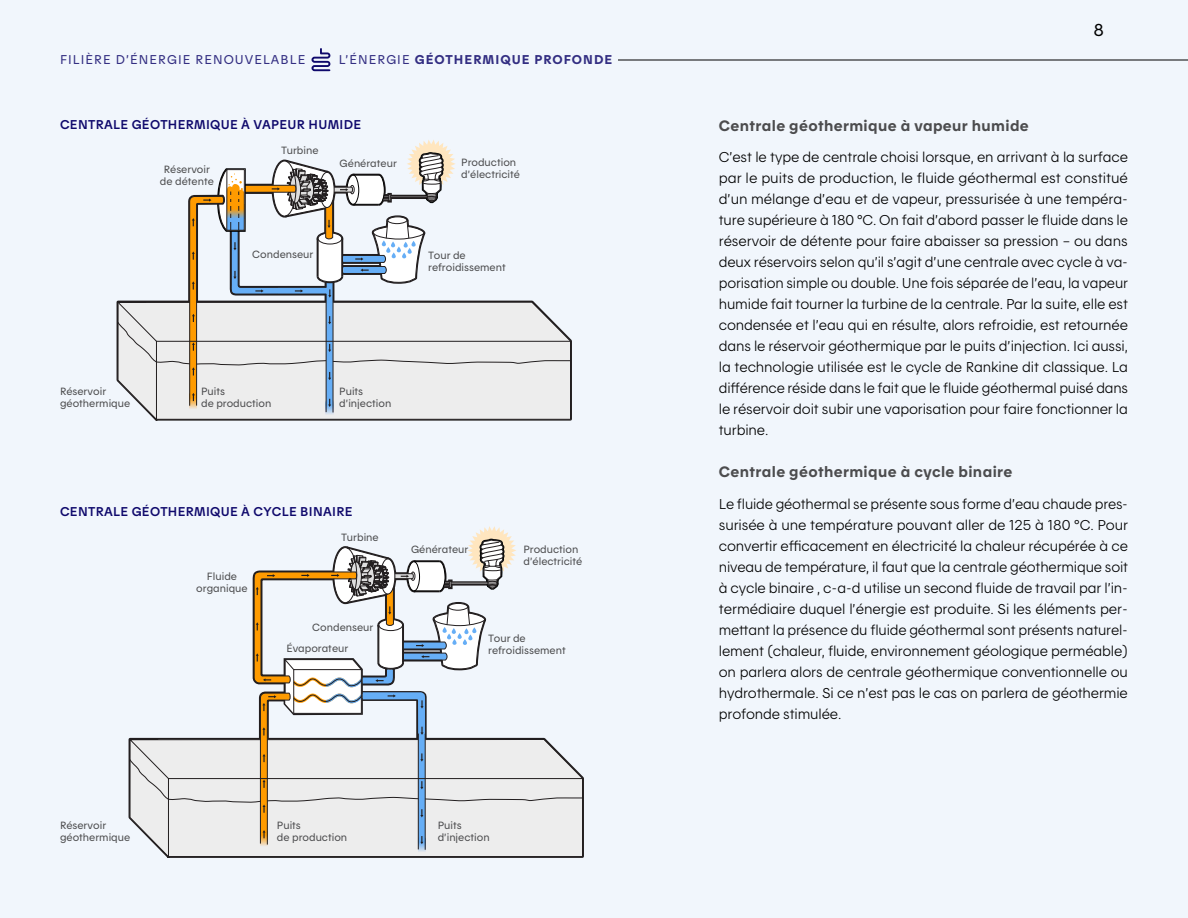
<style>
.page{position:relative;width:1188px;height:918px;background:#f1f6fc}
.page>*{position:absolute;margin:0;border:0;box-sizing:border-box;transform-origin:0 0}
.t1{font:17.25px "Hydro Quebec Normal";color:#000}
.t2{font:15px "Hydro Quebec Gras";letter-spacing:.025em;color:#4c4c4e}
.t3{font:14.25px/21px "Hydro Quebec Maigre";letter-spacing:-.01em;color:#000;text-align:justify}
.t4{font:12.75px "Hydro Quebec Demi";letter-spacing:.025em;color:#0f096c}
.t5{font:12.75px "Hydro Quebec Gras";letter-spacing:.08em;color:#332e82}
.t6{font:12.75px "Hydro Quebec Normal";letter-spacing:.08em;color:#332e82}
.t7{font:10.5px/12px "Hydro Quebec Normal";color:#4c4c4e}
.s1{font-family:"Hydro Quebec Normal"}
</style>
<div class="page">
<svg style="left:129px;top:526px;width:454px;height:331px"></svg>
<svg style="left:117px;top:140px;width:454px;height:280px"></svg>
<svg style="left:311px;top:48px;width:20px;height:24px"></svg>
<hr style="left:618px;top:60px;width:570px;height:1px;background:#000">
<p class="t6" style="left:60px;top:52px;width:247px">FILIÈRE D’ÉNERGIE RENOUVELABLE</p>
<p class="t5" style="left:339px;top:52px;width:275px"><span class="s1">L’ÉNERGIE</span> GÉOTHERMIQUE PROFONDE</p>
<p class="t4" style="left:60px;top:117px;width:303px">CENTRALE GÉOTHERMIQUE À VAPEUR HUMIDE</p>
<p class="t7" style="left:281px;top:144px;width:39px">Turbine</p>
<p class="t7" style="left:340px;top:157px;width:59px">Générateur</p>
<p class="t7" style="left:461px;top:156px;width:60px">Production d’électricité</p>
<p class="t7" style="left:160px;top:163px;width:55px;text-align:center">Réservoir de détente</p>
<p class="t7" style="left:252px;top:248px;width:63px">Condenseur</p>
<p class="t7" style="left:428px;top:249px;width:79px">Tour de refroidissement</p>
<p class="t7" style="left:60px;top:385px;width:72px">Réservoir géothermique</p>
<p class="t7" style="left:201px;top:385px;width:72px">Puits<br>de production</p>
<p class="t7" style="left:339px;top:385px;width:54px">Puits d’injection</p>
<p class="t4" style="left:60px;top:504px;width:294px">CENTRALE GÉOTHERMIQUE À CYCLE BINAIRE</p>
<p class="t7" style="left:341px;top:531px;width:39px">Turbine</p>
<p class="t7" style="left:196px;top:570px;width:53px;text-align:center">Fluide organique</p>
<p class="t7" style="left:312px;top:621px;width:63px">Condenseur</p>
<p class="t7" style="left:411px;top:543px;width:59px">Générateur</p>
<p class="t7" style="left:524px;top:543px;width:60px">Production d’électricité</p>
<p class="t7" style="left:60px;top:819px;width:72px">Réservoir géothermique</p>
<p class="t7" style="left:488px;top:632px;width:39px">Tour de</p>
<p class="t7" style="left:286px;top:642px;width:63px">Évaporateur</p>
<p class="t7" style="left:488px;top:644px;width:79px">refroidissement</p>
<p class="t7" style="left:277px;top:819px;width:72px">Puits<br>de production</p>
<p class="t7" style="left:438px;top:819px;width:54px">Puits d’injection</p>
<p class="t1" style="left:1093px;top:19px;width:12px">8</p>
<h3 class="t2" style="left:719px;top:116px;width:312px">Centrale géothermique à vapeur humide</h3>
<p class="t3" style="left:719px;top:147px;width:411px">C’est le type de centrale choisi lorsque, en arrivant à la surface par le puits de production, le fluide géothermal est constitué d’un mélange d’eau et de vapeur, pressurisée à une tempéra&shy;ture supérieure à 180 °C. On fait d’abord passer le fluide dans le réservoir de détente pour faire abaisser sa pression – ou dans deux réservoirs selon qu’il s’agit d’une centrale avec cycle à va&shy;porisation simple ou double. Une fois séparée de l’eau, la vapeur humide fait tourner la turbine de la centrale. Par la suite, elle est condensée et l’eau qui en résulte, alors refroidie, est retournée dans le réservoir géothermique par le puits d’injection. Ici aussi, la technologie utilisée est le cycle de Rankine dit classique. La différence réside dans le fait que le fluide géothermal puisé dans le réservoir doit subir une vaporisation pour faire fonctionner la turbine.</p>
<h3 class="t2" style="left:719px;top:463px;width:295px">Centrale géothermique à cycle binaire</h3>
<p class="t3" style="left:719px;top:493px;width:411px">Le fluide géothermal se présente sous forme d’eau chaude pres&shy;surisée à une température pouvant aller de 125 à 180 °C. Pour convertir efficacement en électricité la chaleur récupérée à ce niveau de température, il faut que la centrale géothermique soit à cycle binaire , c-a-d utilise un second fluide de travail par l’in&shy;termédiaire duquel l’énergie est produite. Si les éléments per&shy;mettant la présence du fluide géothermal sont présents naturel&shy;lement (chaleur, fluide, environnement géologique perméable) on parlera alors de centrale géothermique conventionnelle ou hydrothermale. Si ce n’est pas le cas on parlera de géothermie profonde stimulée.</p>
</div>
